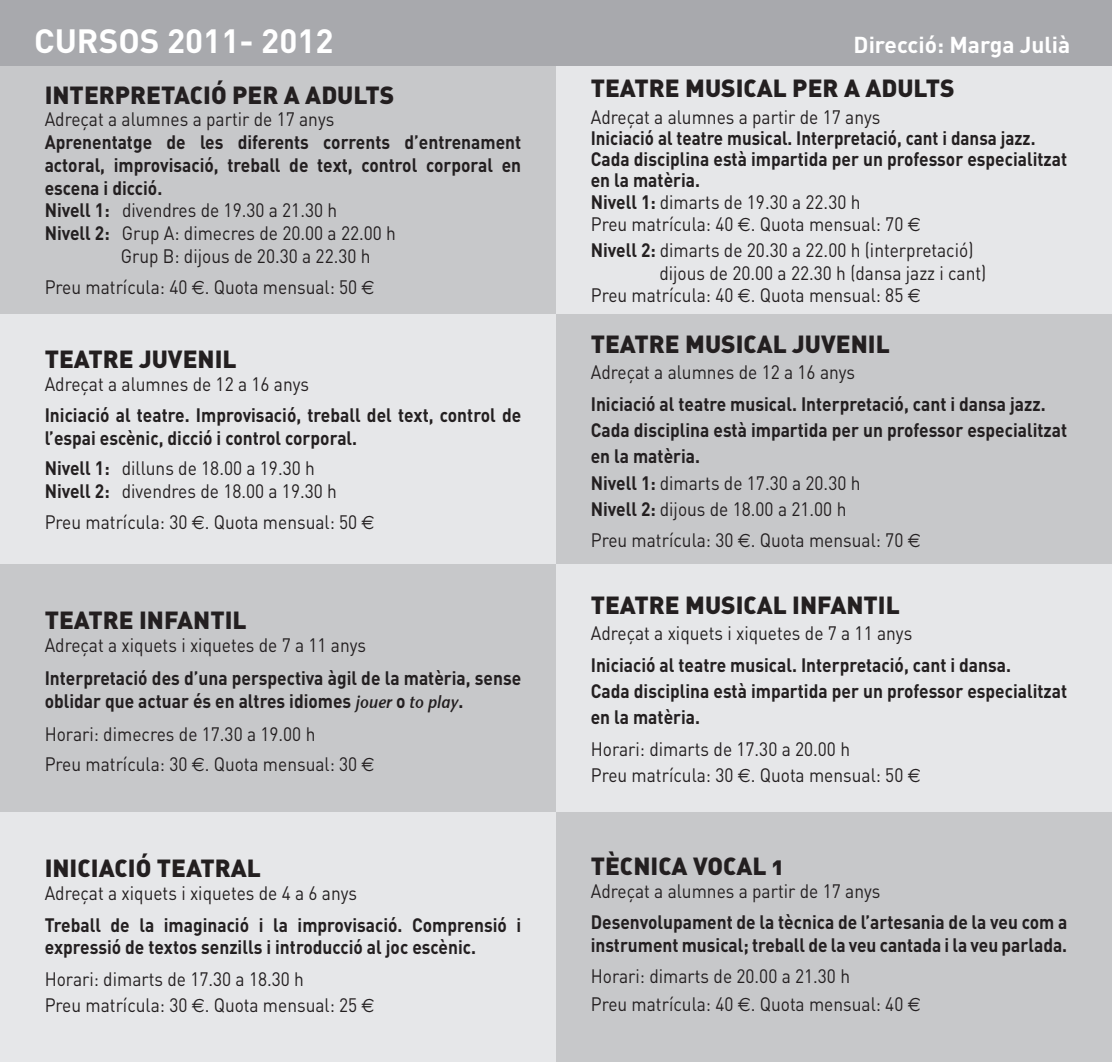
<style>
.page{position:relative;width:1112px;height:1062px;background:#fff}
.page>*{position:absolute;margin:0;border:0;box-sizing:border-box;transform-origin:0 0}
.Encapçalament_1{font:700 33.25px "DIN";color:#fff}
.Per_defecte{font:24.5px "DIN Black Alternate";color:#231f20}
.Encapçalament_1-2{font:700 22.75px "DIN";color:#fff}
.Per_defecte-2{font:19.25px "DIN";color:#231f20;scale:.9 1}
.Per_defecte-3{font:700 19.25px/22.8px "DIN";color:#231f20;scale:.9 1}
.Cos_del_text{font:700 19.25px/22.8px "DIN";color:#231f20;text-align:justify;scale:.9 1}
.Cos_del_text-2{font:19.25px "DIN";color:#231f20;scale:.9 1}
.Encapçalament_2{font:700 19.25px/26.2px "DIN";color:#231f20;scale:.9 1}
.Encapçalament_2-2{font:19.25px "DIN";color:#231f20;scale:.9 1}
.Per_defecte-4{font:700 19.25px "DIN";color:#231f20;scale:.88 1}
.s1{font-weight:700}
.s2{font-family:"Euro Sans Std"}
.s3{font-family:"Stone Sans Sem ITCTT Semi Ita";font-weight:400;font-size:17.5px}
</style>
<div class="page">
<div style="left:0;top:64px;width:556px;height:250px;background:#c7c8ca"></div>
<div style="left:556px;top:64px;width:555px;height:250px;background:#e6e7e9"></div>
<div style="left:0;top:563px;width:556px;height:249px;background:#c7c8ca"></div>
<div style="left:556px;top:563px;width:555px;height:249px;background:#e6e7e9"></div>
<div style="left:0;top:314px;width:556px;height:249px;background:#e6e7e9"></div>
<div style="left:556px;top:314px;width:555px;height:249px;background:#c7c8ca"></div>
<div style="left:0;top:812px;width:556px;height:250px;background:#e6e7e9"></div>
<div style="left:556px;top:812px;width:555px;height:250px;background:#c7c8ca"></div>
<div style="left:0;top:0;width:1111px;height:65px;background:#a8a9ad"></div>
<p class="Encapçalament_1" style="left:34px;top:19px;width:301px">CURSOS 2011- 2012</p>
<p class="Encapçalament_1-2" style="left:853px;top:30px;width:218px">Direcció: Marga Julià</p>
<p class="Per_defecte" style="left:590px;top:72px;width:365px">TEATRE MUSICAL PER A ADULTS</p>
<p class="Per_defecte-2" style="left:590px;top:105px;width:323px">Adreçat a alumnes a partir de 17 anys</p>
<p class="Per_defecte-4" style="left:590px;top:125px;width:507px">Iniciació al teatre musical. Interpretació, cant i dansa jazz.</p>
<p class="Per_defecte-3" style="left:590px;top:147px;width:531px;line-height:21px">Cada disciplina està impartida per un professor especialitzat en la matèria.</p>
<p class="Per_defecte-2" style="left:590px;top:190px;width:301px"><span class="s1">Nivell 1:</span> dimarts de 19.30 a 22.30 h</p>
<p class="Per_defecte-2" style="left:590px;top:211px;width:368px">Preu matrícula: 40 <span class="s2">€</span>. Quota mensual: 70 <span class="s2">€</span></p>
<p class="Per_defecte-2" style="left:590px;top:238px;width:427px"><span class="s1">Nivell 2:</span> dimarts de 20.30 a 22.00 h (interpretació)</p>
<p class="Per_defecte-2" style="left:659px;top:260px;width:365px">dijous de 20.00 a 22.30 h (dansa jazz i cant)</p>
<p class="Per_defecte-2" style="left:590px;top:283px;width:368px">Preu matrícula: 40 <span class="s2">€</span>. Quota mensual: 85 <span class="s2">€</span></p>
<p class="Per_defecte" style="left:590px;top:328px;width:300px">TEATRE MUSICAL JUVENIL</p>
<p class="Per_defecte-2" style="left:590px;top:360px;width:295px">Adreçat a alumnes de 12 a 16 anys</p>
<p class="Per_defecte-3" style="left:590px;top:391px;width:507px">Iniciació al teatre musical. Interpretació, cant i dansa jazz.</p>
<p class="Encapçalament_2" style="left:590px;top:416px;width:531px">Cada disciplina està impartida per un professor especialitzat en la matèria.</p>
<p class="Encapçalament_2-2" style="left:590px;top:470px;width:301px"><span class="s1">Nivell 1:</span> dimarts de 17.30 a 20.30 h</p>
<p class="Encapçalament_2-2" style="left:590px;top:497px;width:285px"><span class="s1">Nivell 2:</span> dijous de 18.00 a 21.00 h</p>
<p class="Per_defecte-2" style="left:590px;top:528px;width:368px">Preu matrícula: 30 <span class="s2">€</span>. Quota mensual: 70 <span class="s2">€</span></p>
<p class="Per_defecte" style="left:45px;top:78px;width:351px">INTERPRETACIÓ PER A ADULTS</p>
<p class="Per_defecte-2" style="left:45px;top:107px;width:323px">Adreçat a alumnes a partir de 17 anys</p>
<p class="Cos_del_text" style="left:45px;top:130px;width:531px">Aprenentatge de les diferents corrents d’entrenament actoral, improvisació, treball de text, control corporal en escena i dicció.</p>
<p class="Cos_del_text-2" style="left:45px;top:198px;width:326px"><span class="s1">Nivell 1:</span> divendres de 19.30 a 21.30 h</p>
<p class="Cos_del_text-2" style="left:45px;top:221px;width:392px"><span class="s1">Nivell 2:</span> Grup A: dimecres de 20.00 a 22.00 h</p>
<p class="Cos_del_text-2" style="left:121px;top:244px;width:279px">Grup B: dijous de 20.30 a 22.30 h</p>
<p class="Per_defecte-2" style="left:45px;top:275px;width:368px">Preu matrícula: 40 <span class="s2">€</span>. Quota mensual: 50 <span class="s2">€</span></p>
<p class="Per_defecte" style="left:45px;top:343px;width:193px">TEATRE JUVENIL</p>
<p class="Per_defecte-2" style="left:45px;top:372px;width:295px">Adreçat a alumnes de 12 a 16 anys</p>
<p class="Per_defecte-3" style="left:45px;top:403px;width:531px">Iniciació al teatre. Improvisació, treball del text, control de l’espai escènic, dicció i control corporal.</p>
<p class="Cos_del_text-2" style="left:45px;top:456px;width:301px"><span class="s1">Nivell 1:</span> dilluns de 18.00 a 19.30 h</p>
<p class="Cos_del_text-2" style="left:45px;top:478px;width:326px"><span class="s1">Nivell 2:</span> divendres de 18.00 a 19.30 h</p>
<p class="Per_defecte-2" style="left:45px;top:510px;width:368px">Preu matrícula: 30 <span class="s2">€</span>. Quota mensual: 50 <span class="s2">€</span></p>
<p class="Per_defecte" style="left:45px;top:603px;width:203px">TEATRE INFANTIL</p>
<p class="Per_defecte-2" style="left:45px;top:632px;width:358px">Adreçat a xiquets i xiquetes de 7 a 11 anys</p>
<p class="Per_defecte-3" style="left:45px;top:665px;width:531px">Interpretació des d’una perspectiva àgil de la matèria, sense oblidar que actuar és en altres idiomes <span class="s3">jouer</span> o <span class="s3">to play</span>.</p>
<p class="Per_defecte-2" style="left:45px;top:722px;width:302px">Horari: dimecres de 17.30 a 19.00 h</p>
<p class="Per_defecte-2" style="left:45px;top:751px;width:368px">Preu matrícula: 30 <span class="s2">€</span>. Quota mensual: 30 <span class="s2">€</span></p>
<p class="Per_defecte" style="left:45px;top:852px;width:218px">INICIACIÓ TEATRAL</p>
<p class="Per_defecte-2" style="left:45px;top:881px;width:348px">Adreçat a xiquets i xiquetes de 4 a 6 anys</p>
<p class="Cos_del_text" style="left:45px;top:912px;width:531px">Treball de la imaginació i la improvisació. Comprensió i expressió de textos senzills i introducció al joc escènic.</p>
<p class="Per_defecte-2" style="left:45px;top:967px;width:289px">Horari: dimarts de 17.30 a 18.30 h</p>
<p class="Per_defecte-2" style="left:45px;top:993px;width:368px">Preu matrícula: 30 <span class="s2">€</span>. Quota mensual: 25 <span class="s2">€</span></p>
<p class="Per_defecte" style="left:590px;top:588px;width:310px">TEATRE MUSICAL INFANTIL</p>
<p class="Per_defecte-2" style="left:590px;top:621px;width:358px">Adreçat a xiquets i xiquetes de 7 a 11 anys</p>
<p class="Per_defecte-3" style="left:590px;top:652px;width:468px">Iniciació al teatre musical. Interpretació, cant i dansa.</p>
<p class="Per_defecte-3" style="left:590px;top:677px;width:531px;line-height:26.2px">Cada disciplina està impartida per un professor especialitzat en la matèria.</p>
<p class="Per_defecte-2" style="left:590px;top:736px;width:289px">Horari: dimarts de 17.30 a 20.00 h</p>
<p class="Per_defecte-2" style="left:590px;top:763px;width:368px">Preu matrícula: 30 <span class="s2">€</span>. Quota mensual: 50 <span class="s2">€</span></p>
<p class="Per_defecte" style="left:590px;top:849px;width:194px">TÈCNICA VOCAL 1</p>
<p class="Per_defecte-2" style="left:590px;top:878px;width:323px">Adreçat a alumnes a partir de 17 anys</p>
<p class="Per_defecte-3" style="left:590px;top:909px;width:531px">Desenvolupament de la tècnica de l’artesania de la veu com a instrument musical; treball de la veu cantada i la veu parlada.</p>
<p class="Per_defecte-2" style="left:590px;top:964px;width:289px">Horari: dimarts de 20.00 a 21.30 h</p>
<p class="Per_defecte-2" style="left:590px;top:992px;width:368px">Preu matrícula: 40 <span class="s2">€</span>. Quota mensual: 40 <span class="s2">€</span></p>
</div>
